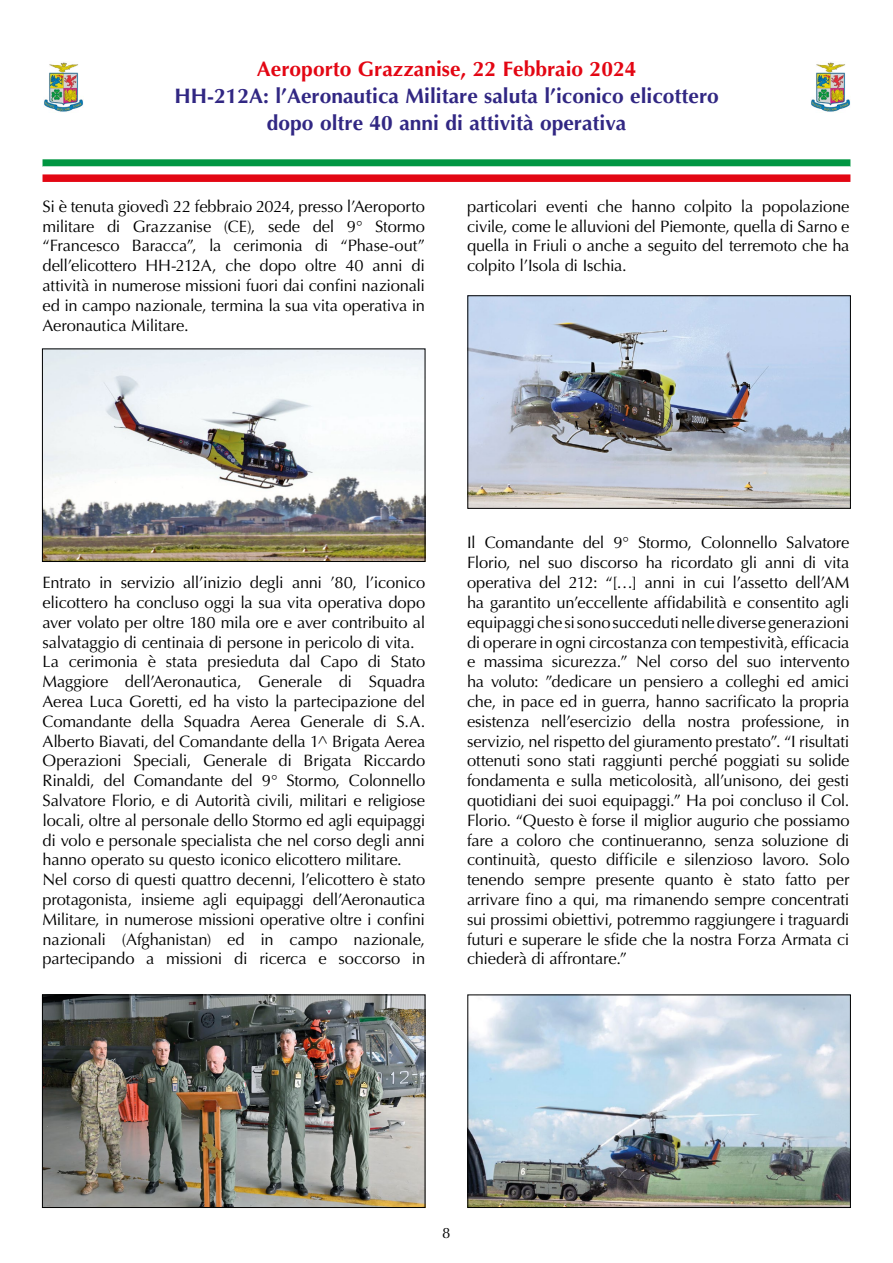
<style>
.page{position:relative;width:893px;height:1263px;background:#fff}
.page>*{position:absolute;margin:0;border:0;box-sizing:border-box;transform-origin:0 0}
.t1{font:700 21px/27px "Optima";color:#312783;text-align:center}
.t2{font:700 21px "Optima";color:#e30613}
.t3{font:16.5px/19.8px "Optima";letter-spacing:-.015em;color:#000;text-align:justify}
.t4{font:15px "Optima";color:#000}
</style>
<div class="page">
<img style="left:44px;top:351px;width:379px;height:209px">
<div style="left:42px;top:349px;width:383px;height:213px;border:1px solid #000"></div>
<div style="left:43px;top:159px;width:807px;height:8px;background:#009641"></div>
<div style="left:43px;top:174px;width:807px;height:8px;background:#e30613"></div>
<div style="left:43px;top:166px;width:807px;height:8px;background:#fff"></div>
<img style="left:44px;top:62px;width:39px;height:50px">
<img style="left:811px;top:62px;width:39px;height:50px">
<img style="left:470px;top:298px;width:379px;height:208px">
<img style="left:44px;top:997px;width:379px;height:209px">
<div style="left:42px;top:995px;width:383px;height:213px;border:1px solid #000"></div>
<img style="left:470px;top:997px;width:379px;height:209px">
<div style="left:468px;top:995px;width:383px;height:213px;border:1px solid #000"></div>
<p class="t2" style="left:257px;top:57px;width:381px">Aeroporto Grazzanise, 22 Febbraio 2024</p>
<p class="t1" style="left:174px;top:83px;width:546px">HH-212A: l’Aeronautica Militare saluta l’iconico elicottero dopo oltre 40 anni di attività operativa</p>
<p class="t3" style="left:43px;top:197px;width:384px">Si è tenuta giovedì 22 febbraio 2024, presso l’Aeroporto militare di Grazzanise (CE), sede del 9° Stormo “Francesco Baracca”, la cerimonia di “Phase-out” dell’elicottero HH-212A, che dopo oltre 40 anni di attività in numerose missioni fuori dai confini nazionali ed in campo nazionale, termina la sua vita operativa in Aeronautica Militare.</p>
<p class="t3" style="left:467px;top:197px;width:384px">particolari eventi che hanno colpito la popolazione civile, come le alluvioni del Piemonte, quella di Sarno e quella in Friuli o anche a seguito del terremoto che ha colpito l’Isola di Ischia.</p>
<p class="t3" style="left:43px;top:573px;width:384px;text-align:left">Entrato in servizio all’inizio degli anni ’80, l’iconico elicottero ha concluso oggi la sua vita operativa dopo aver volato per oltre 180 mila ore e aver contribuito al salvataggio di centinaia di persone in pericolo di vita.<br>La cerimonia è stata presieduta dal Capo di Stato Maggiore dell’Aeronautica, Generale di Squadra Aerea Luca Goretti, ed ha visto la partecipazione del Comandante della Squadra Aerea Generale di S.A.<br>Alberto Biavati, del Comandante della 1^ Brigata Aerea Operazioni Speciali, Generale di Brigata Riccardo Rinaldi, del Comandante del 9° Stormo, Colonnello Salvatore Florio, e di Autorità civili, militari e religiose locali, oltre al personale dello Stormo ed agli equipaggi di volo e personale specialista che nel corso degli anni hanno operato su questo iconico elicottero militare.<br>Nel corso di questi quattro decenni, l’elicottero è stato protagonista, insieme agli equipaggi dell’Aeronautica Militare, in numerose missioni operative oltre i confini nazionali (Afghanistan) ed in campo nazionale, partecipando a missioni di ricerca e soccorso in</p>
<p class="t3" style="left:467px;top:533px;width:384px">Il Comandante del 9° Stormo, Colonnello Salvatore Florio, nel suo discorso ha ricordato gli anni di vita operativa del 212: “[…] anni in cui l’assetto dell’AM ha garantito un’eccellente affidabilità e consentito agli equipaggi che si sono succeduti nelle diverse generazioni di operare in ogni circostanza con tempestività, efficacia e massima sicurezza.” Nel corso del suo intervento ha voluto: ”dedicare un pensiero a colleghi ed amici che, in pace ed in guerra, hanno sacrificato la propria esistenza nell’esercizio della nostra professione, in servizio, nel rispetto del giuramento prestato”. “I risultati ottenuti sono stati raggiunti perché poggiati su solide fondamenta e sulla meticolosità, all’unisono, dei gesti quotidiani dei suoi equipaggi.” Ha poi concluso il Col.<br>Florio. “Questo è forse il miglior augurio che possiamo fare a coloro che continueranno, senza soluzione di continuità, questo difficile e silenzioso lavoro. Solo tenendo sempre presente quanto è stato fatto per arrivare fino a qui, ma rimanendo sempre concentrati sui prossimi obiettivi, potremmo raggiungere i traguardi futuri e superare le sfide che la nostra Forza Armata ci chiederà di affrontare.”</p>
<p class="t4" style="left:442px;top:1224px;width:10px">8</p>
</div>
